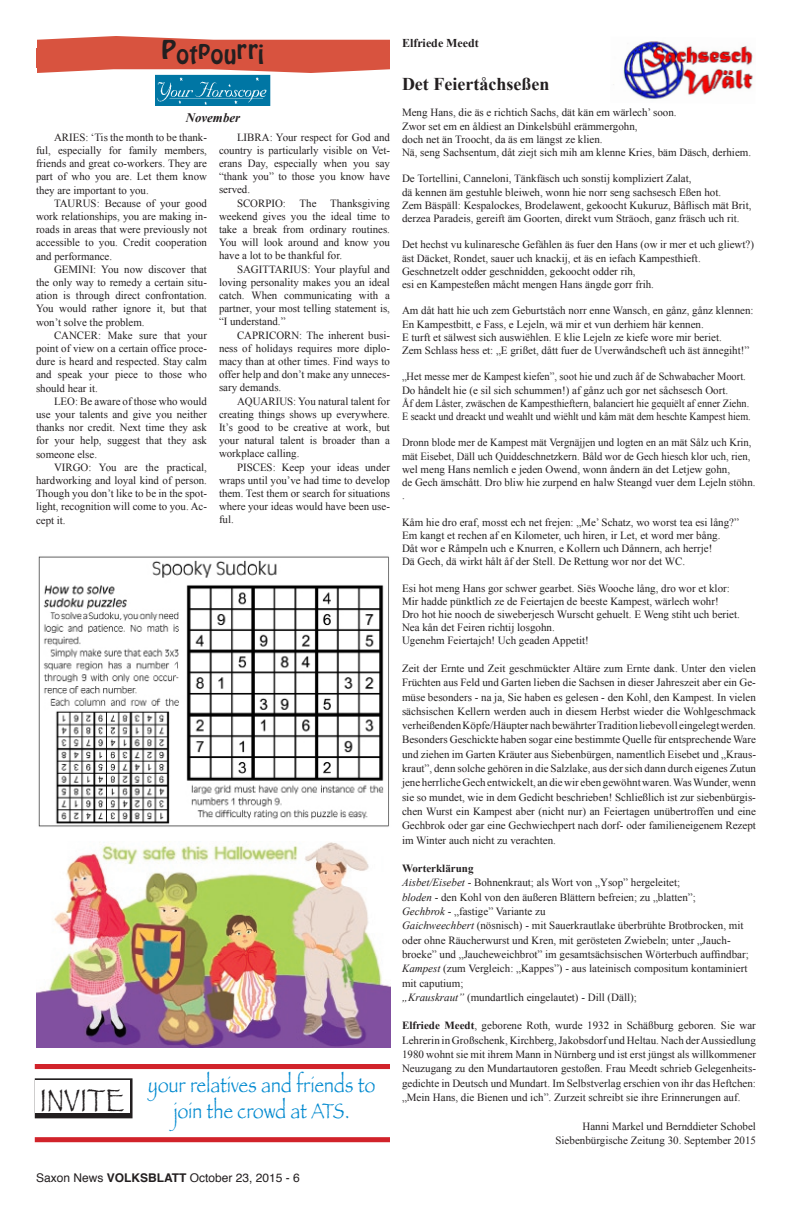
<style>
.page{position:relative;width:792px;height:1224px;background:#fff}
.page>*{position:absolute;margin:0;border:0;box-sizing:border-box;transform-origin:0 0}
.t1{font:32.7px "Papyrus";letter-spacing:.02em;color:#231f20;scale:.8 1}
.t2{font:23px "Hobo Std";letter-spacing:.02em;color:#231f20}
.t3{font:21.8px/26.2px "Papyrus";letter-spacing:.02em;color:#0089cf;text-align:center;scale:.8 1}
.t4{font:700 18px "Times New Roman";color:#231f20}
.t5{font:italic 700 13px "Times New Roman";color:#231f20}
.t6{font:12px "Helvetica";color:#231f20}
.t7{font:700 12px "Times New Roman";color:#231f20}
.t8{font:11px/13.2px "Times New Roman";color:#231f20;text-align:justify}
.t9{font:11px/13.2px "Times New Roman";color:#231f20;scale:.95 1}
.s1{font-weight:700}
.s2{font-style:italic}
</style>
<div class="page">
<div style="left:36px;top:1079px;width:96px;height:39px;background:linear-gradient(to right,#231f20,#231f20)"></div>
<div style="left:35px;top:1078px;width:98px;height:40px;border:1px solid #231f20"></div>
<div style="left:35px;top:1081px;width:95px;height:32px;background:#fff"></div>
<div style="left:35px;top:1064px;width:355px;height:5px;background:#d1232a"></div>
<div style="left:35px;top:1137px;width:355px;height:5px;background:#d1232a"></div>
<svg style="left:37px;top:36px;width:353px;height:37px"></svg>
<div style="left:36px;top:48px;width:354px;height:20px;background:#d8533f"></div>
<img style="left:157px;top:77px;width:111px;height:27px">
<div style="left:155px;top:75px;width:115px;height:31px;border:1px solid #0076a3"></div>
<img style="left:613px;top:41px;width:140px;height:59px">
<img style="left:38px;top:556px;width:351px;height:271px">
<img style="left:36px;top:842px;width:355px;height:205px">
<h2 class="t2" style="left:162px;top:38px;width:104px">Potpourri</h2>
<p class="t7" style="left:402px;top:35px;width:78px">Elfriede Meedt</p>
<h3 class="t4" style="left:402px;top:72px;width:149px">Det Feiertåchseßen</h3>
<p class="t8" style="left:402px;top:106px;width:351px;text-align:left">Meng Hans, die äs e richtich Sachs, dät kän em wärlech’ soon.<br>Zwor set em en åldiest an Dinkelsbühl erämmergohn,<br>doch net än Troocht, da äs em längst ze klien.<br>Nä, seng Sachsentum, dåt ziejt sich mih am klenne Kries, bäm Däsch, derhiem.</p>
<p class="t8" style="left:402px;top:172px;width:351px;text-align:left">De Tortellini, Canneloni, Tänkfäsch uch sonstij kompliziert Zalat,<br>dä kennen äm gestuhle bleiweh, wonn hie norr seng sachsesch Eßen hot.<br>Zem Bäspäll: Kespalockes, Brodelawent, gekoocht Kukuruz, Båflisch mät Brit, derzea Paradeis, gereift äm Goorten, direkt vum Sträoch, ganz fräsch uch rit.</p>
<p class="t8" style="left:402px;top:238px;width:354px;text-align:left">Det hechst vu kulinaresche Gefählen äs fuer den Hans (ow ir mer et uch gliewt?) äst Däcket, Rondet, sauer uch knackij, et äs en iefach Kampesthieft.<br>Geschnetzelt odder geschnidden, gekoocht odder rih,<br>esi en Kampesteßen måcht mengen Hans ängde gorr frih.</p>
<p class="t8" style="left:402px;top:304px;width:353px;text-align:left">Am dåt hatt hie uch zem Geburtståch norr enne Wansch, en gånz, gånz klennen:<br>En Kampestbitt, e Fass, e Lejeln, wä mir et vun derhiem här kennen.<br>E turft et sälwest sich auswiëhlen. E klie Lejeln ze kiefe wore mir beriet.<br>Zem Schlass hess et: „E grißet, dått fuer de Uverwåndscheft uch äst ännegiht!”</p>
<p class="t9" style="left:402px;top:370px;width:369px">„Het messe mer de Kampest kiefen”, soot hie und zuch åf de Schwabacher Moort.<br>Do håndelt hie (e sil sich schummen!) af gånz uch gor net såchsesch Oort.<br>Åf dem Låster, zwäschen de Kampesthieftern, balanciert hie gequiëlt af enner Ziehn.<br>E seackt und dreackt und weahlt und wiëhlt und kåm mät dem heschte Kampest hiem.</p>
<p class="t8" style="left:402px;top:436px;width:355px;text-align:left">Dronn blode mer de Kampest mät Vergnäjjen und logten en an mät Sålz uch Krin, mät Eisebet, Däll uch Quiddeschnetzkern. Båld wor de Gech hiesch klor uch, rien, wel meng Hans nemlich e jeden Owend, wonn åndern än det Letjew gohn,<br>de Gech ämschått. Dro bliw hie zurpend en halw Steangd vuer dem Lejeln stöhn. .</p>
<p class="t8" style="left:402px;top:515px;width:339px;text-align:left">Kåm hie dro eraf, mosst ech net frejen: „Me’ Schatz, wo worst tea esi lång?” Em kangt et rechen af en Kilometer, uch hiren, ir Let, et word mer bång.<br>Dåt wor e Råmpeln uch e Knurren, e Kollern uch Dånnern, ach herrje!<br>Dä Gech, dä wirkt hålt åf der Stell. De Rettung wor nor det WC.</p>
<p class="t8" style="left:402px;top:581px;width:339px;text-align:left">Esi hot meng Hans gor schwer gearbet. Siës Wooche lång, dro wor et klor:<br>Mir hadde pünktlich ze de Feiertajen de beeste Kampest, wärlech wohr!<br>Dro hot hie nooch de siweberjesch Wurscht gehuelt. E Weng stiht uch beriet.<br>Nea kån det Feiren richtij losgohn.<br>Ugenehm Feiertajch! Uch geaden Appetit!</p>
<p class="t8" style="left:402px;top:661px;width:356px;line-height:14.3px">Zeit der Ernte und Zeit geschmückter Altäre zum Ernte dank. Unter den vielen Früchten aus Feld und Garten lieben die Sachsen in dieser Jahreszeit aber ein Ge&shy;müse besonders - na ja, Sie haben es gelesen - den Kohl, den Kampest. In vielen sächsischen Kellern werden auch in diesem Herbst wieder die Wohlgeschmack verheißenden Köpfe/Häupter nach bewährter Tradition liebevoll eingelegt werden.<br>Besonders Geschickte haben sogar eine bestimmte Quelle für entsprechende Ware und ziehen im Garten Kräuter aus Siebenbürgen, namentlich Eisebet und „Kraus&shy;kraut”, denn solche gehören in die Salzlake, aus der sich dann durch eigenes Zutun jene herrliche Gech entwickelt, an die wir eben gewöhnt waren. Was Wunder, wenn sie so mundet, wie in dem Gedicht beschrieben! Schließlich ist zur siebenbürgis&shy;chen Wurst ein Kampest aber (nicht nur) an Feiertagen unübertroffen und eine Gechbrok oder gar eine Gechwiechpert nach dorf- oder familieneigenem Rezept im Winter auch nicht zu verachten.</p>
<p class="t8" style="left:402px;top:861px;width:348px;line-height:14.3px;text-align:left"><span class="s1">Worterklärung<br></span><span class="s2">Aisbet/Eisebet</span> - Bohnenkraut; als Wort von „Ysop” hergeleitet;<br><span class="s2">bloden</span> - den Kohl von den äußeren Blättern befreien; zu „blatten”;<br><span class="s2">Gechbrok</span> - „fastige” Variante zu<br><span class="s2">Gaichweechbert</span> (nösnisch) - mit Sauerkrautlake überbrühte Brotbrocken, mit oder ohne Räucherwurst und Kren, mit gerösteten Zwiebeln; unter „Jauch&shy;broeke” und „Jaucheweichbrot” im gesamtsächsischen Wörterbuch auffindbar; <span class="s2">Kampest</span> (zum Vergleich: „Kappes”) - aus lateinisch compositum kontaminiert mit caputium;<br><span class="s2">„Krauskraut”</span> (mundartlich eingelautet) - Dill (Däll);</p>
<p class="t8" style="left:402px;top:1018px;width:356px;line-height:14.3px"><span class="s1">Elfriede Meedt</span>, geborene Roth, wurde 1932 in Schäßburg geboren. Sie war Lehrerin in Großschenk, Kirchberg, Jakobsdorf und Heltau. Nach der Aussiedlung 1980 wohnt sie mit ihrem Mann in Nürnberg und ist erst jüngst als willkommener Neuzugang zu den Mundartautoren gestoßen. Frau Meedt schrieb Gelegenheits&shy;gedichte in Deutsch und Mundart. Im Selbstverlag erschien von ihr das Heftchen: „Mein Hans, die Bienen und ich”. Zurzeit schreibt sie ihre Erinnerungen auf.</p>
<p class="t8" style="left:555px;top:1119px;width:202px;line-height:14.3px;text-align:right">Hanni Markel und Bernddieter Schobel<br>Siebenbürgische Zeitung 30. September 2015</p>
<p class="t5" style="left:186px;top:108px;width:56px">November</p>
<p class="t8" style="left:219px;top:130px;width:173px;text-indent:18px">LIBRA: Your respect for God and country is particularly visible on Vet&shy;erans Day, especially when you say “thank you” to those you know have served.</p>
<p class="t8" style="left:219px;top:196px;width:173px;text-indent:18px">SCORPIO: The Thanksgiving weekend gives you the ideal time to take a break from ordinary routines.<br>You will look around and know you have a lot to be thankful for.</p>
<p class="t8" style="left:219px;top:262px;width:173px;text-indent:18px">SAGITTARIUS: Your playful and loving personality makes you an ideal catch. When communicating with a partner, your most telling statement is, “I understand.”</p>
<p class="t8" style="left:219px;top:328px;width:173px;text-indent:18px">CAPRICORN: The inherent busi&shy;ness of holidays requires more diplo&shy;macy than at other times. Find ways to offer help and don’t make any unneces&shy;sary demands.</p>
<p class="t8" style="left:219px;top:394px;width:173px;text-indent:18px">AQUARIUS: You natural talent for creating things shows up everywhere.<br>It’s good to be creative at work, but your natural talent is broader than a workplace calling.</p>
<p class="t8" style="left:219px;top:460px;width:173px;text-indent:18px">PISCES: Keep your ideas under wraps until you’ve had time to develop them. Test them or search for situations where your ideas would have been use&shy;ful.</p>
<p class="t8" style="left:36px;top:130px;width:173px;text-indent:18px">ARIES: ‘Tis the month to be thank&shy;ful, especially for family members, friends and great co-workers. They are part of who you are. Let them know they are important to you.</p>
<p class="t8" style="left:36px;top:196px;width:173px;text-indent:18px">TAURUS: Because of your good work relationships, you are making in&shy;roads in areas that were previously not accessible to you. Credit cooperation and performance.</p>
<p class="t8" style="left:36px;top:262px;width:173px;text-indent:18px">GEMINI: You now discover that the only way to remedy a certain situ&shy;ation is through direct confrontation.<br>You would rather ignore it, but that won’t solve the problem.</p>
<p class="t8" style="left:36px;top:328px;width:173px;text-indent:18px">CANCER: Make sure that your point of view on a certain office proce&shy;dure is heard and respected. Stay calm and speak your piece to those who should hear it.</p>
<p class="t8" style="left:36px;top:394px;width:173px;text-indent:18px">LEO: Be aware of those who would use your talents and give you neither thanks nor credit. Next time they ask for your help, suggest that they ask someone else.</p>
<p class="t8" style="left:36px;top:460px;width:173px;text-indent:18px">VIRGO: You are the practical, hardworking and loyal kind of person.<br>Though you don’t like to be in the spot&shy;light, recognition will come to you. Ac&shy;cept it.</p>
<h3 class="t3" style="left:148px;top:1072px;width:285px">your relatives and friends to join the crowd at ATS.</h3>
<h1 class="t1" style="left:40px;top:1081px;width:107px">INVITE</h1>
<p class="t6" style="left:36px;top:1169px;width:265px">Saxon News <span class="s1">VOLKSBLATT</span> October 23, 2015 - 6</p>
</div>
